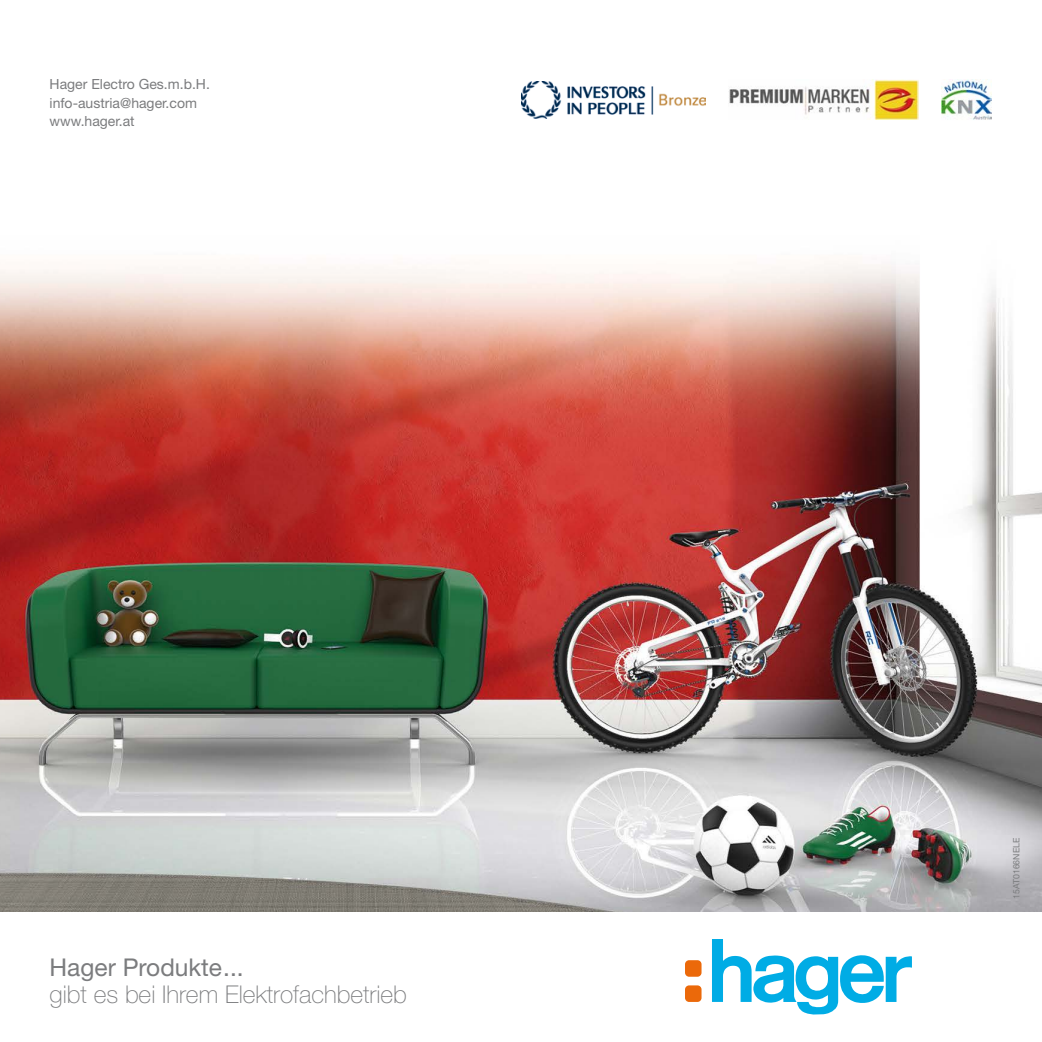
<style>
.page{position:relative;width:1042px;height:1042px;background:#fff}
.page>*{position:absolute;margin:0;border:0;box-sizing:border-box;transform-origin:0 0}
.t1{font:100 24.5px "Helvetica Neue LT Pro";color:#7b7c7e}
.t2{font:24.5px "Helvetica Neue LT Pro";color:#7b7c7e}
.t3{font:14px/18.4px "Helvetica Neue LT Pro";color:#7b7c7e}
.t4{font:8.75px "Helvetica Neue LT Pro";color:#7b7c7e}
</style>
<div class="page">
<img style="left:0;top:79px;width:1042px;height:832px">
<svg style="left:712px;top:939px;width:200px;height:76px"></svg>
<div style="left:685px;top:960px;width:16px;height:16px;background:#eb690a;border-radius:4px"></div>
<div style="left:685px;top:985px;width:16px;height:17px;background:#eb690a;border-radius:4px"></div>
<img style="left:729px;top:80px;width:189px;height:40px">
<img style="left:941px;top:79px;width:50px;height:44px">
<img style="left:521px;top:81px;width:185px;height:38px">
<p class="t3" style="left:50px;top:75px;width:162px">Hager Electro Ges.m.b.H. info-austria@hager.com www.hager.at</p>
<h1 class="t2" style="left:50px;top:953px;width:196px">Hager Produkte...</h1>
<h1 class="t1" style="left:50px;top:980px;width:359px">gibt es bei Ihrem Elektrofachbetrieb</h1>
<p class="t4" style="left:1011px;top:899px;width:62px;rotate:-90deg">15AT0166NELE</p>
</div>
